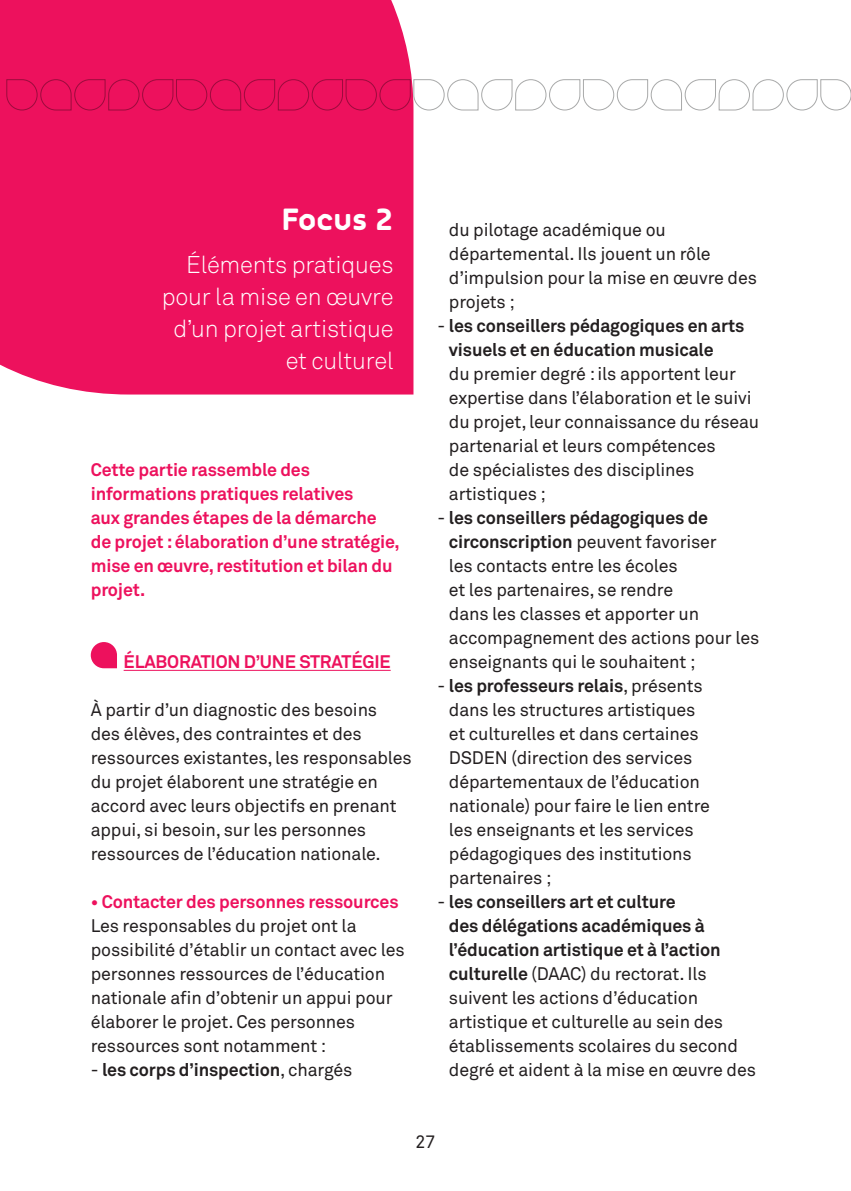
<style>
.page{position:relative;width:851px;height:1191px;background:#fff}
.page>*{position:absolute;margin:0;border:0;box-sizing:border-box;transform-origin:0 0}
.t1{font:700 32px "FS Alvar";color:#fff}
.t2{font:300 24px/32px "Akkurat";letter-spacing:-.01em;color:#fff;text-align:right}
.t3{font:18px/24px "Akkurat";letter-spacing:-.01em;color:#231f20}
.t4{font:700 18px/24px "Akkurat";letter-spacing:-.01em;color:#ed115d}
.t5{font:700 18px/24px "Akkurat";letter-spacing:-.01em;color:#231f20}
.s1{font-weight:400}
.s2{font-weight:700}
</style>
<div class="page">
<svg style="left:413px;top:79px;width:437px;height:32px"></svg>
<div style="left:0;top:0;width:413px;height:394px;background:#ed115d"></div>
<hr style="left:124px;top:670px;width:266px;height:1px;background:#ed115d">
<svg style="left:91px;top:642px;width:26px;height:26px"></svg>
<h1 class="t1" style="left:281px;top:190px;width:113px">Focus 2</h1>
<h2 class="t2" style="left:162px;top:249px;width:233px">Éléments pratiques pour la mise en œuvre d’un projet artistique et culturel</h2>
<p class="t4" style="left:91px;top:458px;width:310px">Cette partie rassemble des informations pratiques relatives<br>aux grandes étapes de la démarche de projet : élaboration d’une stratégie, mise en œuvre, restitution et bilan du projet.</p>
<p class="t4" style="left:124px;top:650px;width:268px">Élaboration d’une stratégie</p>
<p class="t3" style="left:91px;top:698px;width:322px">À partir d’un diagnostic des besoins<br>des élèves, des contraintes et des ressources existantes, les responsables du projet élaborent une stratégie en accord avec leurs objectifs en prenant appui, si besoin, sur les personnes ressources de l’éducation nationale.</p>
<p class="t4" style="left:91px;top:890px;width:309px">• Contacter des personnes ressources</p>
<p class="t3" style="left:91px;top:914px;width:315px">Les responsables du projet ont la possibilité d’établir un contact avec les personnes ressources de l’éducation nationale afin d’obtenir un appui pour élaborer le projet. Ces personnes ressources sont notamment :</p>
<p class="t5" style="left:91px;top:1058px;width:263px"><span class="s1">-</span> les corps d’inspection<span class="s1">, chargés</span></p>
<p class="t3" style="left:449px;top:218px;width:309px">du pilotage académique ou départemental. Ils jouent un rôle d’impulsion pour la mise en œuvre des projets ;</p>
<p class="t5" style="left:449px;top:314px;width:297px;text-indent:-11px"><span class="s1">-</span> les conseillers pédagogiques en arts visuels et en éducation musicale</p>
<p class="t3" style="left:449px;top:362px;width:312px">du premier degré : ils apportent leur expertise dans l’élaboration et le suivi du projet, leur connaissance du réseau partenarial et leurs compétences<br>de spécialistes des disciplines artistiques ;</p>
<p class="t3" style="left:449px;top:506px;width:312px;text-indent:-11px">- <span class="s2">les conseillers pédagogiques de circonscription</span> peuvent favoriser<br>les contacts entre les écoles<br>et les partenaires, se rendre<br>dans les classes et apporter un accompagnement des actions pour les enseignants qui le souhaitent ;</p>
<p class="t3" style="left:449px;top:674px;width:262px;text-indent:-11px">- <span class="s2">les professeurs relais</span>, présents dans les structures artistiques et culturelles et dans certaines<br>DSDEN (direction des services départementaux de l’éducation nationale) pour faire le lien entre les enseignants et les services pédagogiques des institutions partenaires ;</p>
<p class="t3" style="left:449px;top:890px;width:308px;text-indent:-11px">- <span class="s2">les conseillers art et culture<br>des délégations académiques à l’éducation artistique et à l’action culturelle</span> (DAAC) du rectorat. Ils suivent les actions d’éducation artistique et culturelle au sein des établissements scolaires du second degré et aident à la mise en œuvre des</p>
<p class="t3" style="left:415px;top:1130px;width:21px">27</p>
</div>
